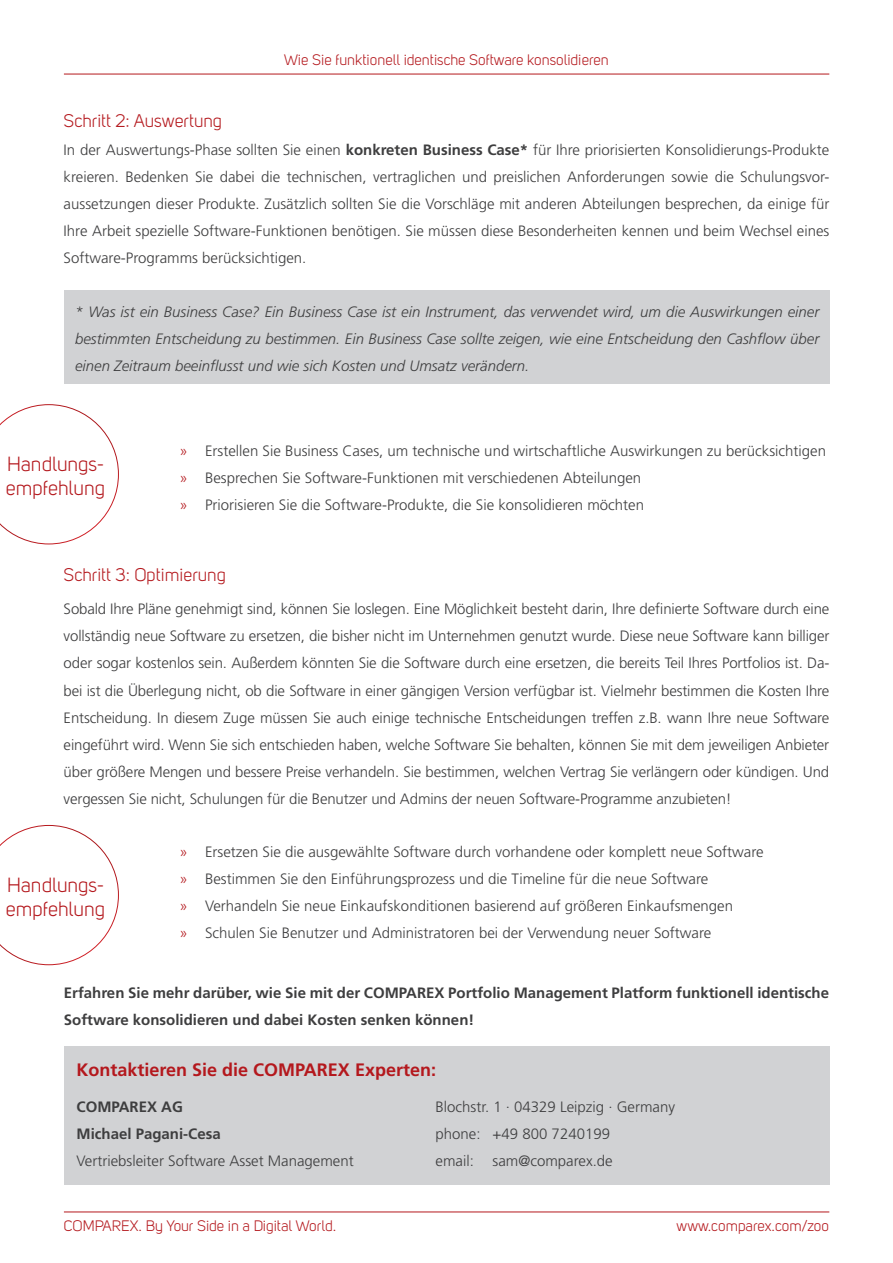
<style>
.page{position:relative;width:893px;height:1263px;background:#fff}
.page>*{position:absolute;margin:0;border:0;box-sizing:border-box;transform-origin:0 0}
.Text_Header_1{font:20.25px/24.3px "Uni Sans Book";color:#b4181d}
.Text_Header_2{font:18px "Uni Sans Book";color:#b4181d}
.t1{font:700 18px "Frutiger LT";color:#b4181d}
.Standard_text{font:300 15px/27px "Frutiger LT";color:#3e3e3f;text-align:justify}
.Standard_text-2{font:italic 300 15px/27px "Frutiger LT";color:#3e3e3f;text-align:justify}
.Text_Header_2-2{font:700 15px/27px "Frutiger LT";color:#3e3e3f}
.Runninghead{font:15px "Uni Sans Book";color:#b4181d}
.Footer_red_left{font:15px "Uni Sans Book";color:#b4181d}
.Footer_red_right{font:15px "Uni Sans Book";color:#b4181d}
.s1{font-weight:700}
.s2{color:#b4181d}
</style>
<div class="page">
<hr style="left:64px;top:1211px;width:765px;height:1px;background:#b4181d">
<hr style="left:64px;top:74px;width:765px;height:1px;background:#b4181d">
<div style="left:64px;top:1046px;width:765px;height:139px;background:#d1d2d4"></div>
<div style="left:64px;top:291px;width:765px;height:93px;background:#d1d2d4"></div>
<svg style="left:0;top:404px;width:119px;height:140px"></svg>
<svg style="left:0;top:825px;width:119px;height:140px"></svg>
<p class="Runninghead" style="left:284px;top:52px;width:326px">Wie Sie funktionell identische Software konsolidieren</p>
<p class="Text_Header_2" style="left:64px;top:110px;width:160px">Schritt 2: Auswertung</p>
<p class="Standard_text" style="left:64px;top:137px;width:767px">In der Auswertungs-Phase sollten Sie einen <span class="s1">konkreten Business Case*</span> für Ihre priorisierten Konsolidierungs-Produkte kreieren. Bedenken Sie dabei die technischen, vertraglichen und preislichen Anforderungen sowie die Schulungsvor&shy;aussetzungen dieser Produkte. Zusätzlich sollten Sie die Vorschläge mit anderen Abteilungen besprechen, da einige für Ihre Arbeit spezielle Software-Funktionen benötigen. Sie müssen diese Besonderheiten kennen und beim Wechsel eines Software-Programms berücksichtigen.</p>
<p class="Standard_text-2" style="left:75px;top:299px;width:746px">* Was ist ein Business Case? Ein Business Case ist ein Instrument, das verwendet wird, um die Auswirkungen einer bestimmten Entscheidung zu bestimmen. Ein Business Case sollte zeigen, wie eine Entscheidung den Cashflow über einen Zeitraum beeinflusst und wie sich Kosten und Umsatz verändern.</p>
<p class="Text_Header_1" style="left:6px;top:452px;width:101px">Handlungs&shy;empfehlung</p>
<p class="Standard_text" style="left:180px;top:437px;width:648px"><span class="s2">»</span> Erstellen Sie Business Cases, um technische und wirtschaftliche Auswirkungen zu berücksichtigen</p>
<p class="Standard_text" style="left:180px;top:464px;width:463px"><span class="s2">»</span> Besprechen Sie Software-Funktionen mit verschiedenen Abteilungen</p>
<p class="Standard_text" style="left:180px;top:491px;width:466px"><span class="s2">»</span> Priorisieren Sie die Software-Produkte, die Sie konsolidieren möchten</p>
<p class="Text_Header_2" style="left:64px;top:564px;width:164px">Schritt 3: Optimierung</p>
<p class="Standard_text" style="left:64px;top:596px;width:767px">Sobald Ihre Pläne genehmigt sind, können Sie loslegen. Eine Möglichkeit besteht darin, Ihre definierte Software durch eine vollständig neue Software zu ersetzen, die bisher nicht im Unternehmen genutzt wurde. Diese neue Software kann billiger oder sogar kostenlos sein. Außerdem könnten Sie die Software durch eine ersetzen, die bereits Teil Ihres Portfolios ist. Da&shy;bei ist die Überlegung nicht, ob die Software in einer gängigen Version verfügbar ist. Vielmehr bestimmen die Kosten Ihre Entscheidung. In diesem Zuge müssen Sie auch einige technische Entscheidungen treffen z.B. wann Ihre neue Software eingeführt wird. Wenn Sie sich entschieden haben, welche Software Sie behalten, können Sie mit dem jeweiligen Anbieter über größere Mengen und bessere Preise verhandeln. Sie bestimmen, welchen Vertrag Sie verlängern oder kündigen. Und vergessen Sie nicht, Schulungen für die Benutzer und Admins der neuen Software-Programme anzubieten!</p>
<p class="Standard_text" style="left:180px;top:838px;width:585px"><span class="s2">»</span> Ersetzen Sie die ausgewählte Software durch vorhandene oder komplett neue Software</p>
<p class="Standard_text" style="left:180px;top:865px;width:530px"><span class="s2">»</span> Bestimmen Sie den Einführungsprozess und die Timeline für die neue Software</p>
<p class="Standard_text" style="left:180px;top:892px;width:555px"><span class="s2">»</span> Verhandeln Sie neue Einkaufskonditionen basierend auf größeren Einkaufsmengen</p>
<p class="Standard_text" style="left:180px;top:919px;width:533px"><span class="s2">»</span> Schulen Sie Benutzer und Administratoren bei der Verwendung neuer Software</p>
<p class="Text_Header_1" style="left:6px;top:872px;width:101px">Handlungs&shy;empfehlung</p>
<p class="Text_Header_2-2" style="left:64px;top:979px;width:767px">Erfahren Sie mehr darüber, wie Sie mit der COMPAREX Portfolio Management Platform funktionell identische<br>Software konsolidieren und dabei Kosten senken können!</p>
<p class="t1" style="left:77px;top:1059px;width:361px">Kontaktieren Sie die COMPAREX Experten:</p>
<p class="Text_Header_2-2" style="left:77px;top:1093px;width:108px">COMPAREX AG</p>
<p class="Text_Header_2-2" style="left:77px;top:1120px;width:146px">Michael Pagani-Cesa</p>
<p class="Standard_text" style="left:77px;top:1147px;width:279px">Vertriebsleiter Software Asset Management</p>
<p class="Standard_text" style="left:436px;top:1093px;width:241px">Blochstr. 1 · 04329 Leipzig · Germany</p>
<p class="Standard_text" style="left:436px;top:1120px;width:176px">phone: +49 800 7240199</p>
<p class="Standard_text" style="left:436px;top:1147px;width:179px">email: sam@comparex.de</p>
<p class="Footer_red_left" style="left:64px;top:1217px;width:274px">COMPAREX. By Your Side in a Digital World.</p>
<p class="Footer_red_right" style="left:677px;top:1217px;width:154px">www.comparex.com/zoo</p>
</div>
